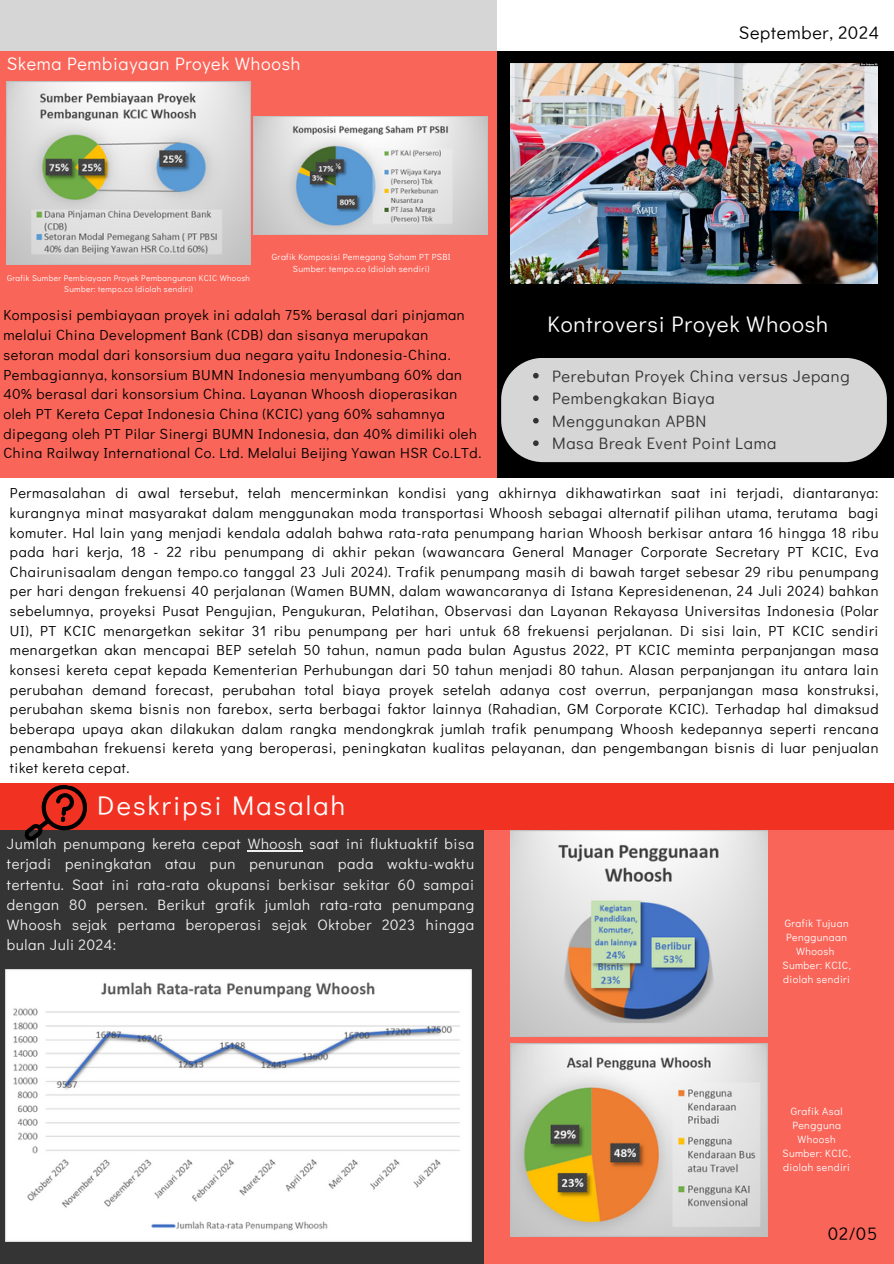
<style>
.page{position:relative;width:894px;height:1264px;background:#fff}
.page>*{position:absolute;margin:0;border:0;box-sizing:border-box;transform-origin:0 0}
.t1{font:27px "Didact Gothic";letter-spacing:.08em;color:#fff}
.t2{font:22.5px "Didact Gothic";letter-spacing:.04em;color:#fff}
.t3{font:18px "Didact Gothic";letter-spacing:.04em;color:#fff}
.t4{font:18px "Didact Gothic";letter-spacing:.04em;color:#000}
.t5{font:16.5px "Didact Gothic";letter-spacing:.04em;color:#343434}
.t6{font:15px/20.2px "Didact Gothic";letter-spacing:.04em;color:#f1f0f0;text-align:justify}
.t7{font:14.55px/19.6px "Didact Gothic";letter-spacing:.04em;color:#000;text-align:justify}
.t8{font:10.5px/14px "Didact Gothic";letter-spacing:.04em;color:#fff;text-align:center}
.t9{font:8.85px "Didact Gothic";letter-spacing:.04em;color:#fff}
.t10{font:8.25px "Didact Gothic";letter-spacing:.04em;color:#fff}
</style>
<div class="page">
<div style="left:0;top:450px;width:893px;height:454px;background:#f13223"></div>
<div style="left:346px;top:830px;width:547px;height:433px;background:#fa6559"></div>
<div style="left:0;top:412px;width:893px;height:371px;background:#fff"></div>
<div style="left:0;top:0;width:496px;height:355px;background:#d6d6d6"></div>
<div style="left:0;top:51px;width:893px;height:427px;background:#000"></div>
<img style="left:510px;top:63px;width:366px;height:220px">
<div style="left:0;top:51px;width:496px;height:427px;background:#fa6559"></div>
<div style="left:0;top:830px;width:483px;height:433px;background:#343434"></div>
<img style="left:7px;top:81px;width:243px;height:184px">
<img style="left:254px;top:116px;width:234px;height:118px">
<img style="left:510px;top:1043px;width:257px;height:193px">
<img style="left:510px;top:830px;width:257px;height:206px">
<img style="left:5px;top:969px;width:466px;height:272px">
<svg style="left:24px;top:785px;width:63px;height:56px"></svg>
<div style="left:501px;top:358px;width:385px;height:104px;background:#d6d6d6"></div>
<hr style="left:247px;top:850px;width:56px;height:1px;background:#f1f0f0">
<p class="t3" style="left:7px;top:51px;width:295px">Skema Pembiayaan Proyek Whoosh</p>
<h1 class="t10" style="left:7px;top:272px;width:244px">Grafik Sumber Pembiayaan Proyek Pembangunan KCIC Whoosh</h1>
<h4 class="t10" style="left:64px;top:283px;width:130px">Sumber: tempo.co (diolah sendiri)</h4>
<p class="t9" style="left:272px;top:250px;width:180px">Grafik Komposisi Pemegang Saham PT PSBI</p>
<p class="t9" style="left:293px;top:262px;width:138px">Sumber: tempo.co (diolah sendiri)</p>
<p class="t4" style="left:738px;top:20px;width:142px">September, 2024</p>
<p class="t7" style="left:3px;top:305px;width:479px;text-align:left">Komposisi pembiayaan proyek ini adalah 75% berasal dari pinjaman melalui China Development Bank (CDB) dan sisanya merupakan setoran modal dari konsorsium dua negara yaitu Indonesia-China.<br>Pembagiannya, konsorsium BUMN Indonesia menyumbang 60% dan 40% berasal dari konsorsium China. Layanan Whoosh dioperasikan oleh PT Kereta Cepat Indonesia China (KCIC) yang 60% sahamnya dipegang oleh PT Pilar Sinergi BUMN Indonesia, dan 40% dimiliki oleh China Railway International Co. Ltd. Melalui Beijing Yawan HSR Co.LTd.</p>
<p class="t2" style="left:547px;top:308px;width:282px">Kontroversi Proyek Whoosh</p>
<p class="t5" style="left:552px;top:364px;width:299px">Perebutan Proyek China versus Jepang</p>
<p class="t5" style="left:552px;top:387px;width:164px">Pembengkakan Biaya</p>
<h4 class="t5" style="left:552px;top:409px;width:156px">Menggunakan APBN</h4>
<p class="t5" style="left:552px;top:432px;width:226px">Masa Break Event Point Lama</p>
<p class="t7" style="left:10px;top:483px;width:869px">Permasalahan di awal tersebut, telah mencerminkan kondisi yang akhirnya dikhawatirkan saat ini terjadi, diantaranya: kurangnya minat masyarakat dalam menggunakan moda transportasi Whoosh sebagai alternatif pilihan utama, terutama bagi komuter. Hal lain yang menjadi kendala adalah bahwa rata-rata penumpang harian Whoosh berkisar antara 16 hingga 18 ribu pada hari kerja, 18 - 22 ribu penumpang di akhir pekan (wawancara General Manager Corporate Secretary PT KCIC, Eva Chairunisaalam dengan tempo.co tanggal 23 Juli 2024). Trafik penumpang masih di bawah target sebesar 29 ribu penumpang per hari dengan frekuensi 40 perjalanan (Wamen BUMN, dalam wawancaranya di Istana Kepresidenenan, 24 Juli 2024) bahkan sebelumnya, proyeksi Pusat Pengujian, Pengukuran, Pelatihan, Observasi dan Layanan Rekayasa Universitas Indonesia (Polar UI), PT KCIC menargetkan sekitar 31 ribu penumpang per hari untuk 68 frekuensi perjalanan. Di sisi lain, PT KCIC sendiri menargetkan akan mencapai BEP setelah 50 tahun, namun pada bulan Agustus 2022, PT KCIC meminta perpanjangan masa konsesi kereta cepat kepada Kementerian Perhubungan dari 50 tahun menjadi 80 tahun. Alasan perpanjangan itu antara lain perubahan demand forecast, perubahan total biaya proyek setelah adanya cost overrun, perpanjangan masa konstruksi, perubahan skema bisnis non farebox, serta berbagai faktor lainnya (Rahadian, GM Corporate KCIC). Terhadap hal dimaksud beberapa upaya akan dilakukan dalam rangka mendongkrak jumlah trafik penumpang Whoosh kedepannya seperti rencana penambahan frekuensi kereta yang beroperasi, peningkatan kualitas pelayanan, dan pengembangan bisnis di luar penjualan tiket kereta cepat.</p>
<h4 class="t1" style="left:97px;top:786px;width:249px">Deskripsi Masalah</h4>
<h5 class="t6" style="left:7px;top:833px;width:468px">Jumlah penumpang kereta cepat Whoosh saat ini fluktuaktif bisa terjadi peningkatan atau pun penurunan pada waktu-waktu tertentu. Saat ini rata-rata okupansi berkisar sekitar 60 sampai dengan 80 persen. Berikut grafik jumlah rata-rata penumpang Whoosh sejak pertama beroperasi sejak Oktober 2023 hingga bulan Juli 2024:</h5>
<h5 class="t8" style="left:782px;top:916px;width:70px">Grafik Tujuan<br>Penggunaan<br>Whoosh<br>Sumber: KCIC, diolah sendiri</h5>
<p class="t8" style="left:782px;top:1103px;width:70px">Grafik Asal<br>Pengguna<br>Whoosh<br>Sumber: KCIC, diolah sendiri</p>
<h2 class="t4" style="left:827px;top:1221px;width:50px">02/05</h2>
</div>
